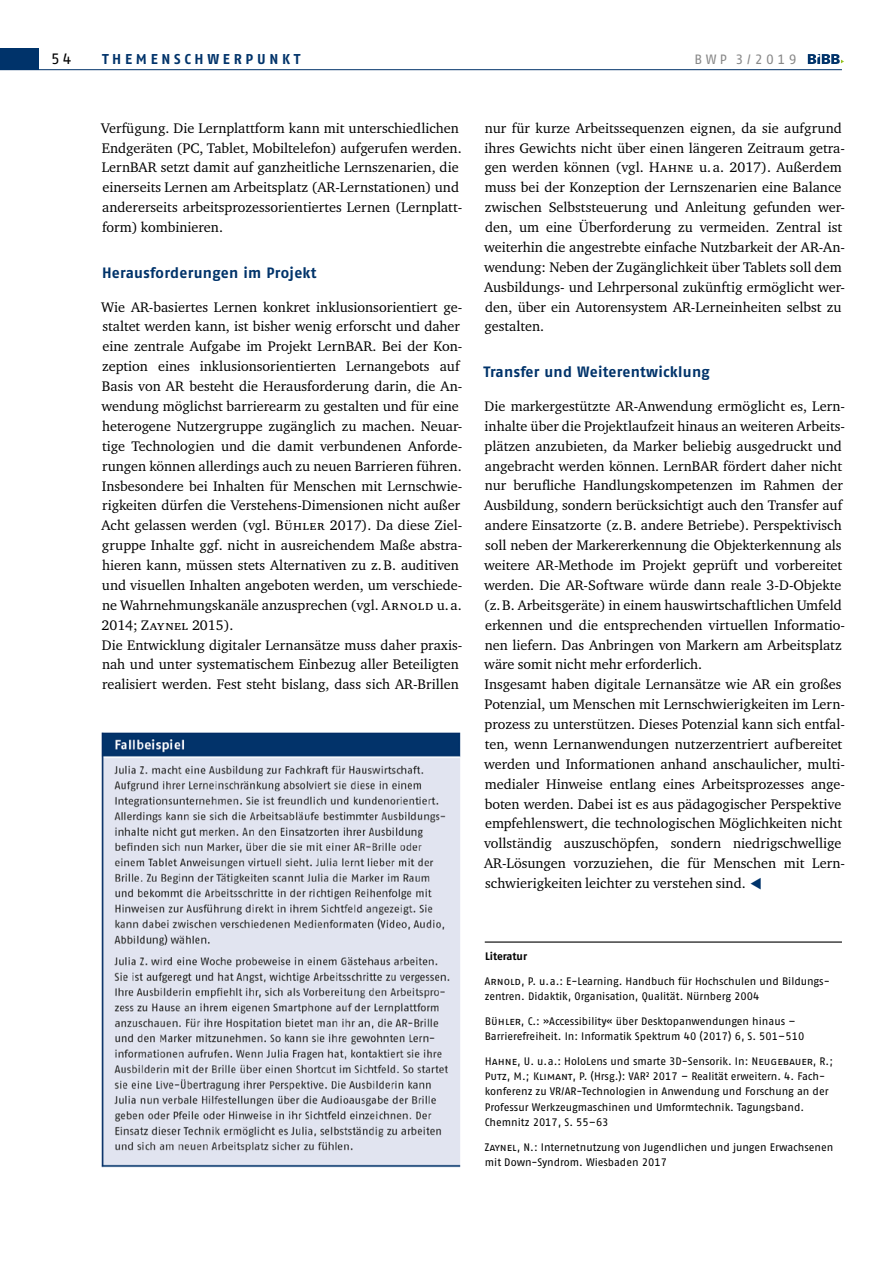
<style>
.page{position:relative;width:893px;height:1263px;background:#fff}
.page>*{position:absolute;margin:0;border:0;box-sizing:border-box;transform-origin:0 0}
.t1{font:700 15px "Fago No";letter-spacing:.015em;color:#00336a}
.t2{font:15px "Fago No Regular Tf";color:#000}
.t3{font:14.25px/20px "Charter ITC Pro";color:#000}
.t4{font:700 14.25px "Fago No";letter-spacing:.26em;color:#00336a}
.t5{font:13.5px "Fago No Regular Tf";letter-spacing:.26em;color:#878787}
.t6{font:10.8px/15.5px "Fago No Regular Tf";letter-spacing:-.005em;color:#000}
.t7{font:700 10.8px "Fago No";letter-spacing:-.01em;color:#000}
.s1{font-family:"Fago No Regular Tf Caps"}
</style>
<div class="page">
<hr style="left:0;top:69px;width:842px;height:1px;background:#00336a">
<hr style="left:485px;top:941px;width:357px;height:2px;background:#000">
<div style="left:0;top:48px;width:38px;height:22px;background:#00336a"></div>
<svg style="left:808px;top:54px;width:36px;height:10px"></svg>
<img style="left:101px;top:732px;width:360px;height:436px">
<p class="t2" style="left:51px;top:50px;width:22px">54</p>
<p class="t4" style="left:102px;top:50px;width:200px">THEMENSCHWERPUNKT</p>
<p class="t5" style="left:694px;top:51px;width:104px">BWP 3/2019</p>
<p class="t3" style="left:101px;top:118px;width:362px">Verfügung. Die Lernplattform kann mit unterschiedlichen Endgeräten (PC, Tablet, Mobiltelefon) aufgerufen werden.<br>LernBAR setzt damit auf ganzheitliche Lernszenarien, die einerseits Lernen am Arbeitsplatz (AR-Lernstationen) und andererseits arbeitsprozessorientiertes Lernen (Lernplatt&shy;form) kombinieren.</p>
<p class="t1" style="left:102px;top:264px;width:216px">Herausforderungen im Projekt</p>
<p class="t3" style="left:101px;top:296px;width:362px">Wie AR-basiertes Lernen konkret inklusionsorientiert ge&shy;staltet werden kann, ist bisher wenig erforscht und daher eine zentrale Aufgabe im Projekt LernBAR. Bei der Kon&shy;zeption eines inklusionsorientierten Lernangebots auf Basis von AR besteht die Herausforderung darin, die An&shy;wendung möglichst barrierearm zu gestalten und für eine heterogene Nutzergruppe zugänglich zu machen. Neuar&shy;tige Technologien und die damit verbundenen Anforde&shy;rungen können allerdings auch zu neuen Barrieren führen.<br>Insbesondere bei Inhalten für Menschen mit Lernschwie&shy;rigkeiten dürfen die Verstehens-Dimensionen nicht außer Acht gelassen werden (vgl. Bühler 2017). Da diese Ziel&shy;gruppe Inhalte ggf. nicht in ausreichendem Maße abstra&shy;hieren kann, müssen stets Alternativen zu z. B. auditiven und visuellen Inhalten angeboten werden, um verschiede&shy;ne Wahrnehmungskanäle anzusprechen (vgl. Arnold u. a.<br>2014; Zaynel 2015).<br>Die Entwicklung digitaler Lernansätze muss daher praxis&shy;nah und unter systematischem Einbezug aller Beteiligten realisiert werden. Fest steht bislang, dass sich AR-Brillen</p>
<p class="t3" style="left:484px;top:118px;width:362px">nur für kurze Arbeitssequenzen eignen, da sie aufgrund ihres Gewichts nicht über einen längeren Zeitraum getra&shy;gen werden können (vgl. Hahne u. a. 2017). Außerdem muss bei der Konzeption der Lernszenarien eine Balance zwischen Selbststeuerung und Anleitung gefunden wer&shy;den, um eine Überforderung zu vermeiden. Zentral ist weiterhin die angestrebte einfache Nutzbarkeit der AR-An&shy;wendung: Neben der Zugänglichkeit über Tablets soll dem Ausbildungs- und Lehrpersonal zukünftig ermöglicht wer&shy;den, über ein Autorensystem AR-Lerneinheiten selbst zu gestalten.</p>
<p class="t1" style="left:484px;top:363px;width:228px">Transfer und Weiterentwicklung</p>
<p class="t3" style="left:484px;top:396px;width:362px">Die markergestützte AR-Anwendung ermöglicht es, Lern&shy;inhalte über die Projektlaufzeit hinaus an weiteren Arbeits&shy;plätzen anzubieten, da Marker beliebig ausgedruckt und angebracht werden können. LernBAR fördert daher nicht nur berufliche Handlungskompetenzen im Rahmen der Ausbildung, sondern berücksichtigt auch den Transfer auf andere Einsatzorte (z. B. andere Betriebe). Perspektivisch soll neben der Markererkennung die Objekterkennung als weitere AR-Methode im Projekt geprüft und vorbereitet werden. Die AR-Software würde dann reale 3-D-Objekte (z. B. Arbeitsgeräte) in einem hauswirtschaftlichen Umfeld erkennen und die entsprechenden virtuellen Informatio&shy;nen liefern. Das Anbringen von Markern am Arbeitsplatz wäre somit nicht mehr erforderlich.<br>Insgesamt haben digitale Lernansätze wie AR ein großes Potenzial, um Menschen mit Lernschwierigkeiten im Lern&shy;prozess zu unterstützen. Dieses Potenzial kann sich entfal&shy;ten, wenn Lernanwendungen nutzerzentriert aufbereitet werden und Informationen anhand anschaulicher, multi&shy;medialer Hinweise entlang eines Arbeitsprozesses ange&shy;boten werden. Dabei ist es aus pädagogischer Perspektive empfehlenswert, die technologischen Möglichkeiten nicht vollständig auszuschöpfen, sondern niedrigschwellige AR-Lösungen vorzuziehen, die für Menschen mit Lern&shy;schwierigkeiten leichter zu verstehen sind.</p>
<p class="t7" style="left:485px;top:950px;width:44px">Literatur</p>
<p class="t6" style="left:485px;top:973px;width:346px"><span class="s1">Arnold</span>, P. u.a.: E-Learning. Handbuch für Hochschulen und Bildungs&shy;zentren. Didaktik, Organisation, Qualität. Nürnberg 2004</p>
<p class="t6" style="left:485px;top:1013px;width:321px"><span class="s1">Bühler</span>, C.: »Accessibility« über Desktopanwendungen hinaus –<br>Barrierefreiheit. In: Informatik Spektrum 40 (2017) 6, S. 501–510</p>
<p class="t6" style="left:485px;top:1053px;width:350px"><span class="s1">Hahne</span>, U. u.a.: HoloLens und smarte 3D-Sensorik. In: <span class="s1">Neugebauer</span>, R.; <span class="s1">Putz, M.; Klimant</span>, P. (Hrsg.): VAR² 2017 – Realität erweitern. 4. Fach&shy;konferenz zu VR/AR-Technologien in Anwendung und Forschung an der Professur Werkzeugmaschinen und Umformtechnik. Tagungsband.<br>Chemnitz 2017, S. 55–63</p>
<p class="t6" style="left:484px;top:1139px;width:350px"><span class="s1">Zaynel,</span> N.: Internetnutzung von Jugendlichen und jungen Erwachsenen mit Down-Syndrom. Wiesbaden 2017</p>
</div>
